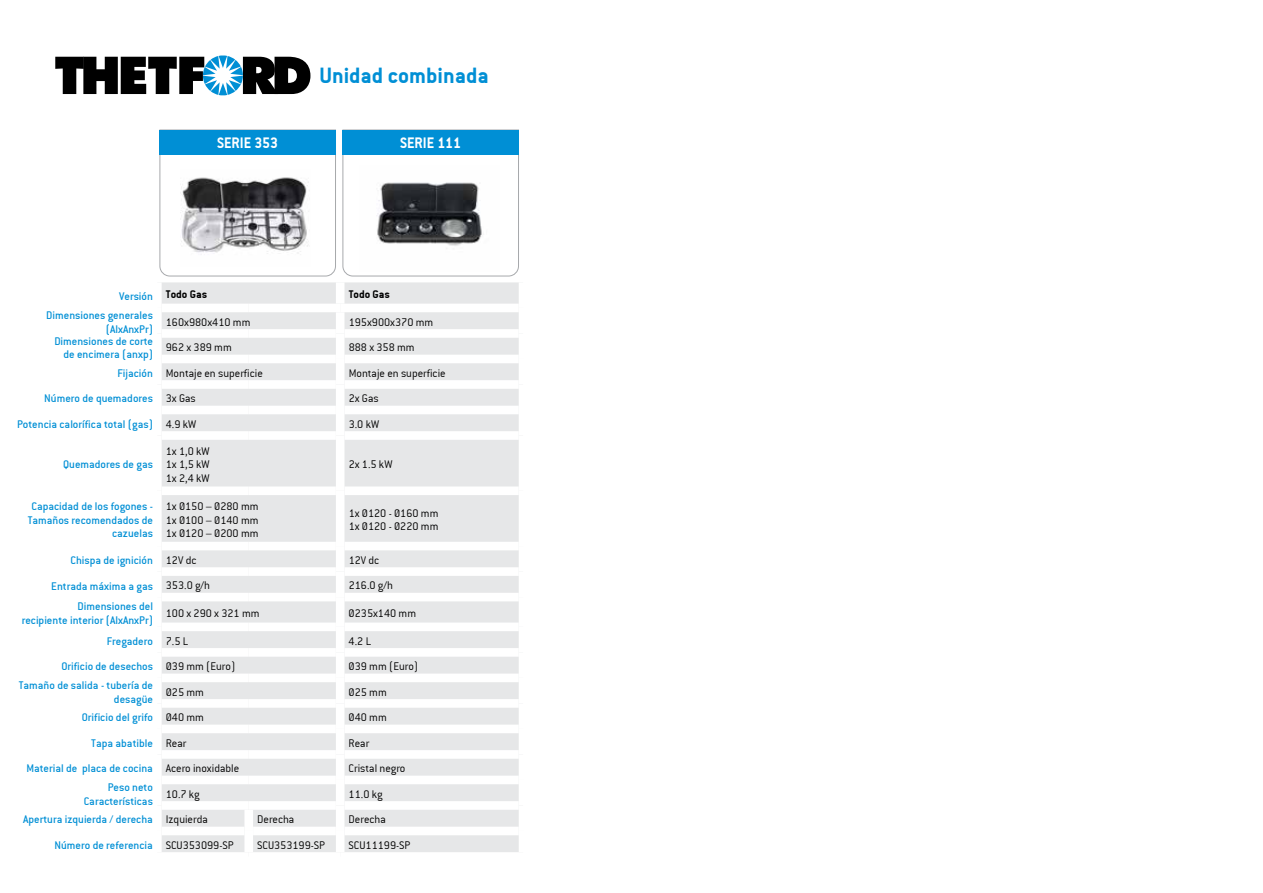
<style>
.page{position:relative;width:1263px;height:893px;background:#fff}
.page>*{position:absolute;margin:0;border:0;box-sizing:border-box;transform-origin:0 0}
.t1{font:700 24px "Conduit IT Cbold";color:#008fd5}
.t2{font:700 16.5px "Conduit IT Cbold";color:#fff;scale:.95 1}
.t3{font:500 12px/13.5px "Conduit IT Cmedium";color:#008fd5;text-align:right}
.t4{font:300 12px/13.5px "Conduit IT Clight";color:#000;text-align:justify}
.t5{font:700 12px "Conduit IT Cbold";color:#000}
.s1{font-family:"Conduit IT Cmedium";font-weight:500;color:#008fd5}
.s2{font-family:"Conduit IT Clight";font-weight:300;color:#000}
</style>
<div class="page">
<div style="left:162px;top:282px;width:357px;height:570px;background:#e6e7e8"></div>
<div style="left:162px;top:329px;width:87px;height:9px;background:#fff"></div>
<div style="left:249px;top:329px;width:87px;height:9px;background:#fff"></div>
<div style="left:344px;top:329px;width:175px;height:9px;background:#fff"></div>
<div style="left:162px;top:355px;width:87px;height:8px;background:#fff"></div>
<div style="left:249px;top:355px;width:87px;height:8px;background:#fff"></div>
<div style="left:344px;top:355px;width:175px;height:8px;background:#fff"></div>
<div style="left:162px;top:380px;width:87px;height:9px;background:#fff"></div>
<div style="left:249px;top:380px;width:87px;height:9px;background:#fff"></div>
<div style="left:344px;top:380px;width:175px;height:9px;background:#fff"></div>
<div style="left:162px;top:406px;width:87px;height:8px;background:#fff"></div>
<div style="left:249px;top:406px;width:87px;height:8px;background:#fff"></div>
<div style="left:344px;top:406px;width:175px;height:8px;background:#fff"></div>
<div style="left:162px;top:431px;width:87px;height:9px;background:#fff"></div>
<div style="left:249px;top:431px;width:87px;height:9px;background:#fff"></div>
<div style="left:344px;top:431px;width:175px;height:9px;background:#fff"></div>
<div style="left:162px;top:486px;width:87px;height:9px;background:#fff"></div>
<div style="left:249px;top:486px;width:87px;height:9px;background:#fff"></div>
<div style="left:344px;top:486px;width:175px;height:9px;background:#fff"></div>
<div style="left:162px;top:542px;width:87px;height:8px;background:#fff"></div>
<div style="left:249px;top:542px;width:87px;height:8px;background:#fff"></div>
<div style="left:344px;top:542px;width:175px;height:8px;background:#fff"></div>
<div style="left:162px;top:567px;width:87px;height:9px;background:#fff"></div>
<div style="left:249px;top:567px;width:87px;height:9px;background:#fff"></div>
<div style="left:344px;top:567px;width:175px;height:9px;background:#fff"></div>
<div style="left:162px;top:593px;width:87px;height:8px;background:#fff"></div>
<div style="left:249px;top:593px;width:87px;height:8px;background:#fff"></div>
<div style="left:344px;top:593px;width:175px;height:8px;background:#fff"></div>
<div style="left:162px;top:623px;width:87px;height:8px;background:#fff"></div>
<div style="left:249px;top:623px;width:87px;height:8px;background:#fff"></div>
<div style="left:344px;top:623px;width:175px;height:8px;background:#fff"></div>
<div style="left:162px;top:648px;width:87px;height:9px;background:#fff"></div>
<div style="left:249px;top:648px;width:87px;height:9px;background:#fff"></div>
<div style="left:344px;top:648px;width:175px;height:9px;background:#fff"></div>
<div style="left:162px;top:674px;width:87px;height:8px;background:#fff"></div>
<div style="left:249px;top:674px;width:87px;height:8px;background:#fff"></div>
<div style="left:344px;top:674px;width:175px;height:8px;background:#fff"></div>
<div style="left:162px;top:699px;width:87px;height:9px;background:#fff"></div>
<div style="left:249px;top:699px;width:87px;height:9px;background:#fff"></div>
<div style="left:344px;top:699px;width:175px;height:9px;background:#fff"></div>
<div style="left:162px;top:725px;width:87px;height:8px;background:#fff"></div>
<div style="left:249px;top:725px;width:87px;height:8px;background:#fff"></div>
<div style="left:344px;top:725px;width:175px;height:8px;background:#fff"></div>
<div style="left:162px;top:750px;width:87px;height:9px;background:#fff"></div>
<div style="left:249px;top:750px;width:87px;height:9px;background:#fff"></div>
<div style="left:344px;top:750px;width:175px;height:9px;background:#fff"></div>
<div style="left:162px;top:776px;width:87px;height:8px;background:#fff"></div>
<div style="left:249px;top:776px;width:87px;height:8px;background:#fff"></div>
<div style="left:344px;top:776px;width:175px;height:8px;background:#fff"></div>
<div style="left:162px;top:801px;width:87px;height:9px;background:#fff"></div>
<div style="left:249px;top:801px;width:87px;height:9px;background:#fff"></div>
<div style="left:344px;top:801px;width:175px;height:9px;background:#fff"></div>
<div style="left:162px;top:827px;width:82px;height:8px;background:#fff"></div>
<div style="left:253px;top:827px;width:83px;height:8px;background:#fff"></div>
<div style="left:344px;top:827px;width:175px;height:8px;background:#fff"></div>
<div style="left:336px;top:282px;width:8px;height:22px;background:#fff"></div>
<div style="left:336px;top:312px;width:8px;height:21px;background:#fff"></div>
<div style="left:336px;top:333px;width:8px;height:26px;background:#fff"></div>
<div style="left:336px;top:359px;width:8px;height:25px;background:#fff"></div>
<div style="left:336px;top:384px;width:8px;height:26px;background:#fff"></div>
<div style="left:336px;top:410px;width:8px;height:25px;background:#fff"></div>
<div style="left:336px;top:435px;width:8px;height:56px;background:#fff"></div>
<div style="left:336px;top:491px;width:8px;height:55px;background:#fff"></div>
<div style="left:336px;top:546px;width:8px;height:26px;background:#fff"></div>
<div style="left:336px;top:572px;width:8px;height:25px;background:#fff"></div>
<div style="left:336px;top:597px;width:8px;height:30px;background:#fff"></div>
<div style="left:336px;top:627px;width:8px;height:25px;background:#fff"></div>
<div style="left:336px;top:652px;width:8px;height:26px;background:#fff"></div>
<div style="left:336px;top:678px;width:8px;height:25px;background:#fff"></div>
<div style="left:336px;top:703px;width:8px;height:26px;background:#fff"></div>
<div style="left:336px;top:729px;width:8px;height:25px;background:#fff"></div>
<div style="left:336px;top:754px;width:8px;height:26px;background:#fff"></div>
<div style="left:336px;top:780px;width:8px;height:25px;background:#fff"></div>
<div style="left:244px;top:810px;width:9px;height:21px;background:#fff"></div>
<div style="left:336px;top:805px;width:8px;height:26px;background:#fff"></div>
<div style="left:244px;top:831px;width:9px;height:21px;background:#fff"></div>
<div style="left:336px;top:831px;width:8px;height:21px;background:#fff"></div>
<div style="left:162px;top:304px;width:87px;height:8px;background:#fff"></div>
<div style="left:249px;top:304px;width:91px;height:8px;background:#fff"></div>
<div style="left:340px;top:304px;width:179px;height:8px;background:#fff"></div>
<svg style="left:342px;top:129px;width:177px;height:148px"></svg>
<div style="left:343px;top:130px;width:176px;height:24px;background:#008fd5"></div>
<svg style="left:159px;top:129px;width:177px;height:148px"></svg>
<div style="left:160px;top:130px;width:176px;height:24px;background:#008fd5"></div>
<svg style="left:55px;top:55px;width:255px;height:40px"></svg>
<h1 class="t1" style="left:319px;top:62px;width:171px">Unidad combinada</h1>
<h2 class="t2" style="left:217px;top:133px;width:66px">SERIE 353</h2>
<h2 class="t2" style="left:400px;top:133px;width:66px">SERIE 111</h2>
<p class="t3" style="left:119px;top:290px;width:90px">Versión <sup>Todo</sup> <sup>Gas</sup></p>
<p class="t5" style="left:349px;top:288px;width:43px">Todo Gas</p>
<p class="t3" style="left:46px;top:309px;width:108px">Dimensiones generales (AlxAnxPr)</p>
<p class="t4" style="left:166px;top:315px;width:86px">160x980x410 mm</p>
<p class="t4" style="left:349px;top:315px;width:86px">195x900x370 mm</p>
<p class="t3" style="left:54px;top:334px;width:100px">Dimensiones de corte de encimera (anxp)</p>
<p class="t4" style="left:166px;top:341px;width:67px">962 x 389 mm</p>
<p class="t4" style="left:349px;top:341px;width:67px">888 x 358 mm</p>
<p class="t4" style="left:117px;top:366px;width:147px"><span class="s1">Fijación</span> Montaje en superficie</p>
<p class="t4" style="left:349px;top:366px;width:98px">Montaje en superficie</p>
<p class="t3" style="left:44px;top:392px;width:153px">Número de quemadores <span class="s2">3x Gas</span></p>
<p class="t4" style="left:349px;top:392px;width:32px">2x Gas</p>
<p class="t3" style="left:17px;top:417px;width:181px">Potencia calorífica total (gas) <span class="s2">4.9 kW</span></p>
<p class="t4" style="left:349px;top:417px;width:32px">3.0 kW</p>
<p class="t3" style="left:63px;top:458px;width:91px">Quemadores de gas</p>
<p class="t4" style="left:166px;top:444px;width:45px">1x 1,0 kW 1x 1,5 kW 1x 2,4 kW</p>
<p class="t4" style="left:349px;top:458px;width:45px">2x 1.5 kW</p>
<p class="t3" style="left:28px;top:500px;width:127px">Capacidad de los fogones -<br>Tamaños recomendados de cazuelas</p>
<p class="t4" style="left:166px;top:500px;width:94px">1x Ø150 – Ø280 mm 1x Ø100 – Ø140 mm 1x Ø120 – Ø200 mm</p>
<p class="t4" style="left:349px;top:506px;width:91px">1x Ø120 - Ø160 mm<br>1x Ø120 - Ø220 mm</p>
<p class="t3" style="left:70px;top:553px;width:128px">Chispa de ignición <span class="s2">12V dc</span></p>
<p class="t4" style="left:349px;top:553px;width:32px">12V dc</p>
<p class="t3" style="left:51px;top:579px;width:160px">Entrada máxima a gas <span class="s2">353.0 g/h</span></p>
<p class="t4" style="left:349px;top:579px;width:46px">216.0 g/h</p>
<p class="t3" style="left:22px;top:600px;width:133px">Dimensiones del<br>recipiente interior (AlxAnxPr)</p>
<p class="t4" style="left:166px;top:607px;width:95px">100 x 290 x 321 mm</p>
<p class="t4" style="left:349px;top:607px;width:69px">Ø235x140 mm</p>
<p class="t3" style="left:107px;top:634px;width:83px">Fregadero <span class="s2">7.5 L</span></p>
<p class="t4" style="left:349px;top:634px;width:24px">4.2 L</p>
<p class="t3" style="left:61px;top:660px;width:175px">Orificio de desechos <span class="s2">Ø39 mm (Euro)</span></p>
<p class="t4" style="left:349px;top:660px;width:71px">Ø39 mm (Euro)</p>
<p class="t3" style="left:19px;top:678px;width:136px">Tamaño de salida - tubería de desagüe</p>
<p class="t4" style="left:166px;top:685px;width:40px">Ø25 mm</p>
<p class="t4" style="left:349px;top:685px;width:40px">Ø25 mm</p>
<p class="t3" style="left:82px;top:711px;width:124px">Orificio del grifo <span class="s2">Ø40 mm</span></p>
<p class="t4" style="left:349px;top:711px;width:40px">Ø40 mm</p>
<p class="t3" style="left:91px;top:736px;width:97px">Tapa abatible <span class="s2">Rear</span></p>
<p class="t4" style="left:349px;top:736px;width:22px">Rear</p>
<p class="t3" style="left:26px;top:762px;width:214px">Material de placa de cocina <span class="s2">Acero inoxidable</span></p>
<p class="t4" style="left:349px;top:762px;width:58px">Cristal negro</p>
<p class="t3" style="left:84px;top:780px;width:71px">Peso neto<br>Características</p>
<p class="t4" style="left:166px;top:787px;width:36px">10.7 kg</p>
<p class="t4" style="left:349px;top:787px;width:36px">11.0 kg</p>
<p class="t3" style="left:23px;top:813px;width:186px">Apertura izquierda / derecha <span class="s2">Izquierda</span></p>
<p class="t4" style="left:257px;top:813px;width:39px">Derecha</p>
<p class="t4" style="left:349px;top:813px;width:39px">Derecha</p>
<p class="t3" style="left:55px;top:838px;width:181px">Número de referencia <span class="s2">SCU353099-SP</span></p>
<p class="t4" style="left:257px;top:838px;width:69px">SCU353199-SP</p>
<p class="t4" style="left:349px;top:838px;width:63px">SCU11199-SP</p>
</div>
